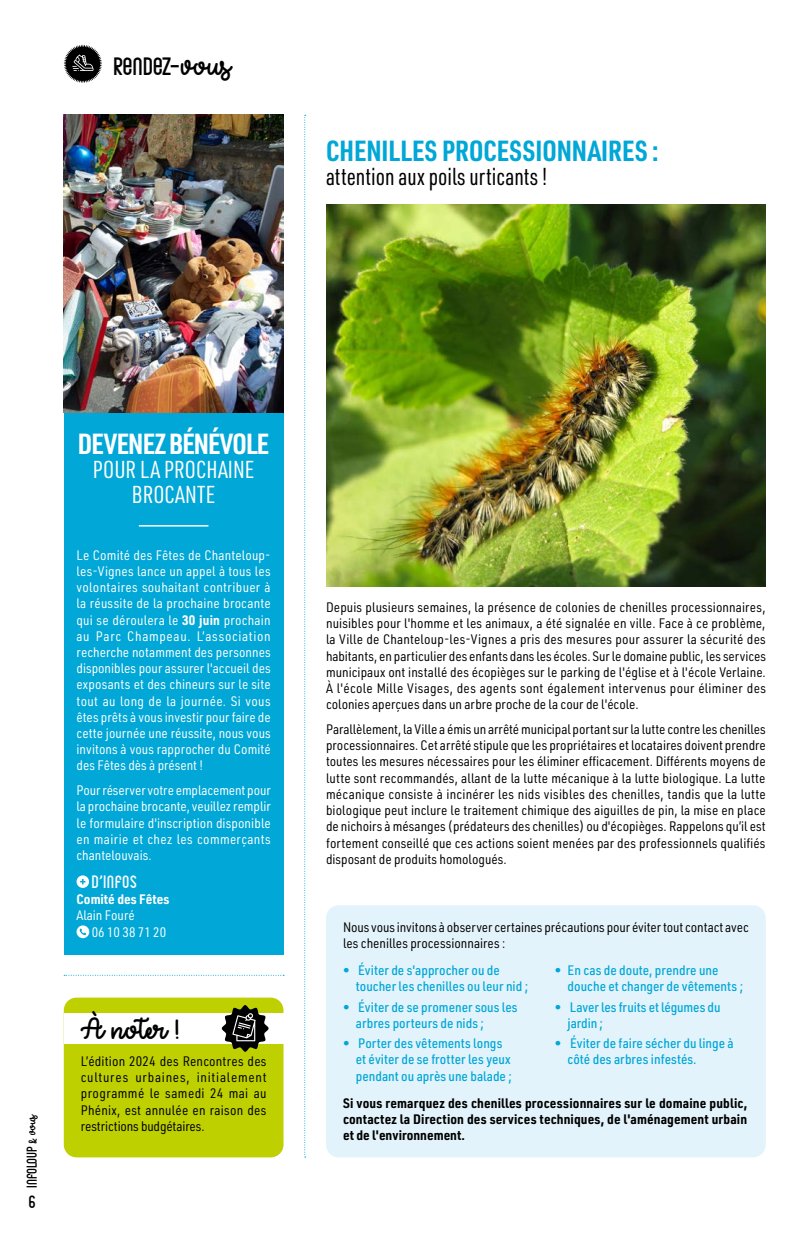
<style>
.page{position:relative;width:808px;height:1234px;background:#fff}
.page>*{position:absolute;margin:0;border:0;box-sizing:border-box;transform-origin:0 0}
.t1{font:700 28.5px "URWDIN Cond";color:#00a7d7}
.t2{font:700 28.5px "URWDIN Cond";letter-spacing:-.03em;color:#fff}
.t3{font:24px "URWDIN Cond";color:#000}
.t4{font:24px/24px "URWDIN Cond";color:#fff;text-align:center}
.t5{font:24px "Try Happiness";color:#000}
.t6{font:13.5px/16.2px "URWDIN Semi Cond";color:#000;text-align:justify}
.t7{font:13.5px/16.2px "URWDIN Semi Cond";letter-spacing:.005em;color:#fff;text-align:justify}
.t8{font:500 13.5px/16.2px "URWDIN Semi Cond";color:#00a7d7}
.t9{font:700 13.5px/16.2px "URWDIN Semi Cond";letter-spacing:.005em;color:#000;text-align:justify}
.t10{font:700 13.5px "URWDIN Semi Cond";color:#fff}
.t11{font:10.5px "Bingke Berendam";color:#000}
.t12{font:7.5px "Bingke Berendam";letter-spacing:.08em;color:#fff}
.t13{font:7.5px "Bingke Berendam";color:#000}
.t14{font:6px "Bingke Berendam";letter-spacing:-.015em;color:#000}
.s1{font-family:"Try Happiness";font-size:9.75px}
.s2{font-weight:700}
</style>
<div class="page">
<svg style="left:64px;top:45px;width:38px;height:38px"></svg>
<div style="left:64px;top:413px;width:219px;height:541px;background:#00a7d7"></div>
<svg style="left:77px;top:875px;width:12px;height:12px"></svg>
<svg style="left:77px;top:925px;width:12px;height:13px"></svg>
<hr style="left:139px;top:525px;width:69px;height:1px;background:#fff">
<svg style="left:64px;top:974px;width:220px;height:1px"></svg>
<svg style="left:304px;top:115px;width:2px;height:1042px"></svg>
<img style="left:64px;top:115px;width:219px;height:298px">
<div style="left:64px;top:997px;width:219px;height:160px;background:#bed000;border-radius:13px"></div>
<div style="left:326px;top:905px;width:440px;height:252px;background:#e3f3fb;border-radius:13px"></div>
<img style="left:326px;top:205px;width:440px;height:381px">
<div style="left:64px;top:1013px;width:219px;height:30px;background:#fff"></div>
<svg style="left:222px;top:1005px;width:47px;height:46px"></svg>
<p class="t11" style="left:113px;top:65px;width:67px">RENDEZ-</p>
<h2 class="t5" style="left:181px;top:52px;width:51px">vous</h2>
<h1 class="t1" style="left:326px;top:132px;width:334px">CHENILLES PROCESSIONNAIRES :</h1>
<h2 class="t3" style="left:326px;top:161px;width:223px">attention aux poils urticants !</h2>
<p class="t14" style="left:31px;top:1187px;width:76px;rotate:-90deg">INFOLOUP <span class="s1">&amp; </span><sup>vous</sup></p>
<p class="t13" style="left:28px;top:1200px;width:8px">6</p>
<h1 class="t2" style="left:78px;top:425px;width:193px">DEVENEZ BÉNÉVOLE</h1>
<h2 class="t4" style="left:93px;top:457px;width:163px">POUR LA PROCHAINE<br>BROCANTE</h2>
<p class="t7" style="left:77px;top:546px;width:196px">Le Comité des Fêtes de Chanteloup&shy;les-Vignes lance un appel à tous les volontaires souhaitant contribuer à la réussite de la prochaine brocante qui se déroulera le <span class="s2">30 juin</span> prochain au Parc Champeau. L’association recherche notamment des personnes disponibles pour assurer l'accueil des exposants et des chineurs sur le site tout au long de la journée. Si vous êtes prêts à vous investir pour faire de cette journée une réussite, nous vous invitons à vous rapprocher du Comité des Fêtes dès à présent !</p>
<p class="t7" style="left:77px;top:781px;width:196px">Pour réserver votre emplacement pour la prochaine brocante, veuillez remplir le formulaire d'inscription disponible en mairie et chez les commerçants chantelouvais.</p>
<p class="t12" style="left:92px;top:880px;width:47px">D’INFOS</p>
<p class="t10" style="left:77px;top:889px;width:94px">Comité des Fêtes</p>
<p class="t7" style="left:92px;top:906px;width:76px;text-indent:-15px">Alain Fouré<br>06 10 38 71 20</p>
<h2 class="t5" style="left:81px;top:1016px;width:100px">À noter !</h2>
<p class="t6" style="left:81px;top:1052px;width:187px">L’édition 2024 des Rencontres des cultures urbaines, initialement programmé le samedi 24 mai au Phénix, est annulée en raison des restrictions budgétaires.</p>
<p class="t6" style="left:326px;top:598px;width:441px">Depuis plusieurs semaines, la présence de colonies de chenilles processionnaires, nuisibles pour l'homme et les animaux, a été signalée en ville. Face à ce problème, la Ville de Chanteloup-les-Vignes a pris des mesures pour assurer la sécurité des habitants, en particulier des enfants dans les écoles. Sur le domaine public, les services municipaux ont installé des écopièges sur le parking de l'église et à l'école Verlaine.<br>À l'école Mille Visages, des agents sont également intervenus pour éliminer des colonies aperçues dans un arbre proche de la cour de l'école.</p>
<p class="t6" style="left:326px;top:720px;width:441px">Parallèlement, la Ville a émis un arrêté municipal portant sur la lutte contre les chenilles processionnaires. Cet arrêté stipule que les propriétaires et locataires doivent prendre toutes les mesures nécessaires pour les éliminer efficacement. Différents moyens de lutte sont recommandés, allant de la lutte mécanique à la lutte biologique. La lutte mécanique consiste à incinérer les nids visibles des chenilles, tandis que la lutte biologique peut inclure le traitement chimique des aiguilles de pin, la mise en place de nichoirs à mésanges (prédateurs des chenilles) ou d'écopièges. Rappelons qu’il est fortement conseillé que ces actions soient menées par des professionnels qualifiés disposant de produits homologués.</p>
<p class="t6" style="left:343px;top:918px;width:407px">Nous vous invitons à observer certaines précautions pour éviter tout contact avec les chenilles processionnaires :</p>
<p class="t8" style="left:356px;top:961px;width:174px;text-indent:-13px">• Éviter de s'approcher ou de toucher les chenilles ou leur nid ;</p>
<p class="t8" style="left:356px;top:997px;width:163px;text-indent:-13px">• Éviter de se promener sous les arbres porteurs de nids ;</p>
<p class="t8" style="left:356px;top:1034px;width:157px;text-indent:-13px">• Porter des vêtements longs et éviter de se frotter les yeux pendant ou après une balade ;</p>
<p class="t8" style="left:568px;top:961px;width:177px;text-indent:-13px">• En cas de doute, prendre une douche et changer de vêtements ;</p>
<p class="t8" style="left:568px;top:997px;width:154px;text-indent:-13px">• Laver les fruits et légumes du jardin ;</p>
<p class="t8" style="left:568px;top:1034px;width:168px;text-indent:-13px">• Éviter de faire sécher du linge à côté des arbres infestés.</p>
<p class="t9" style="left:343px;top:1094px;width:406px">Si vous remarquez des chenilles processionnaires sur le domaine public, contactez la Direction des services techniques, de l'aménagement urbain et de l'environnement.</p>
</div>
